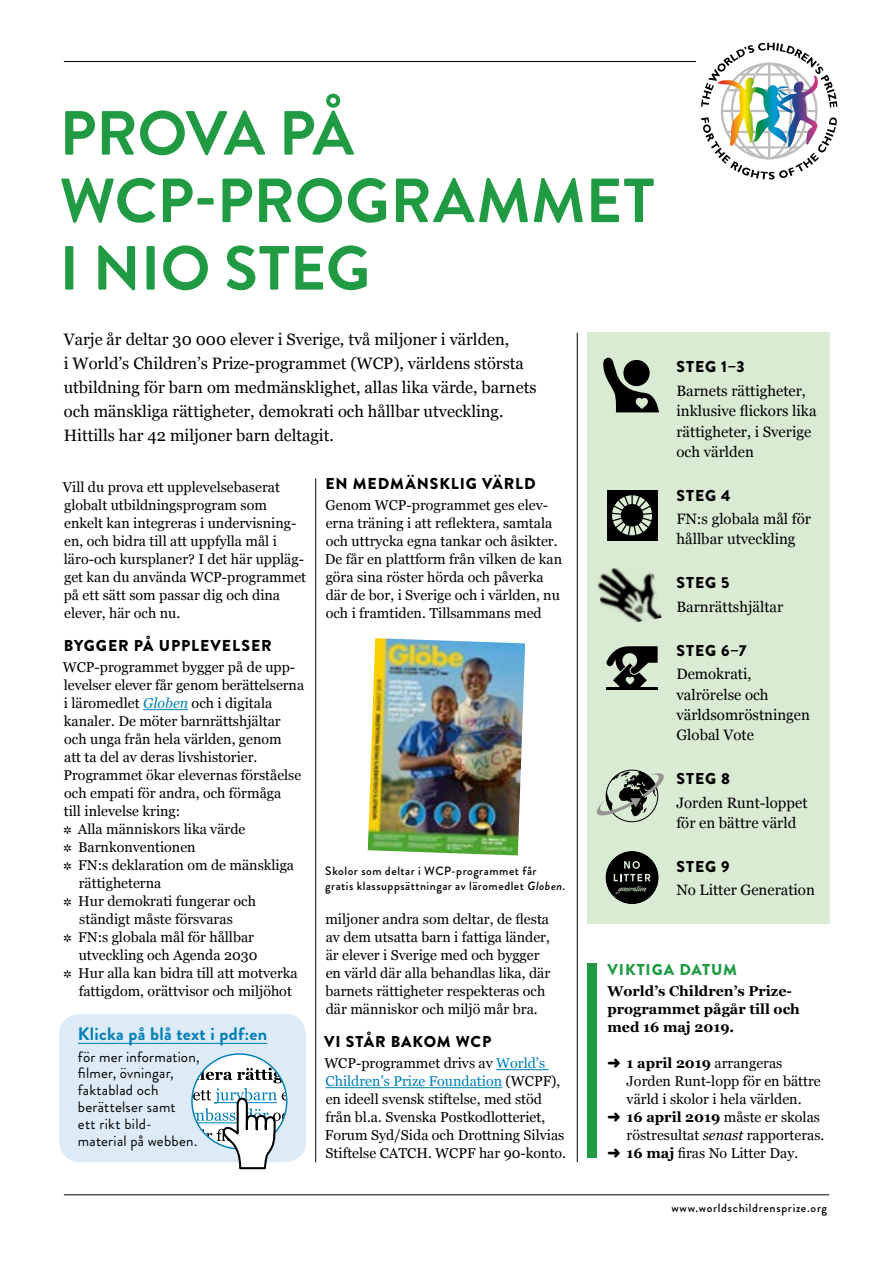
<style>
.page{position:relative;width:893px;height:1263px;background:#fff}
.page>*{position:absolute;margin:0;border:0;box-sizing:border-box;transform-origin:0 0}
.t1{font:700 62.25px/67.5px "Brandon Grotesque";color:#209b43}
.t2{font:700 18px "Brandon Grotesque";letter-spacing:.015em;color:#007eb7}
.t3{font:16.5px/24px "Georgia";color:#000}
.t4{font:900 15.75px "Brandon Grotesque";letter-spacing:.06em;color:#000}
.t5{font:900 15.75px "Brandon Grotesque";letter-spacing:.055em;color:#209b43}
.t6{font:15px/20.2px "Georgia";color:#000}
.t7{font:15px/16.8px "Brandon Grotesque";letter-spacing:.015em;color:#000}
.t8{font:14.25px/18px "Georgia";color:#000}
.t9{font:700 14.25px/18px "Georgia";color:#000}
.t10{font:500 12px/15px "Brandon Grotesque";letter-spacing:.045em;color:#000}
.t11{font:9.45px "Amorinda";letter-spacing:.005em;color:#fff}
.s1{font-style:italic;color:#007eb7}
.s2{font-style:italic}
.s3{color:#007eb7}
.s4{font-weight:400}
.s5{font-weight:700}
</style>
<div class="page">
<hr style="left:315px;top:478px;width:1px;height:684px;background:#000">
<hr style="left:577px;top:333px;width:1px;height:829px;background:#000">
<img style="left:368px;top:638px;width:157px;height:217px">
<div style="left:587px;top:333px;width:242px;height:591px;background:#daebd3"></div>
<div style="left:607px;top:490px;width:50px;height:50px;background:#000"></div>
<svg style="left:612px;top:495px;width:40px;height:40px"></svg>
<img style="left:597px;top:568px;width:64px;height:54px">
<hr style="left:606px;top:687px;width:52px;height:3px;background:#000">
<svg style="left:606px;top:646px;width:52px;height:41px"></svg>
<div style="left:605px;top:851px;width:54px;height:53px;background:#000;border-radius:50%"></div>
<svg style="left:614px;top:861px;width:36px;height:20px"></svg>
<svg style="left:596px;top:771px;width:68px;height:47px"></svg>
<svg style="left:603px;top:357px;width:56px;height:55px"></svg>
<hr style="left:143px;top:709px;width:45px;height:1px;background:#007eb7">
<hr style="left:496px;top:1069px;width:53px;height:1px;background:#007eb7">
<hr style="left:326px;top:1087px;width:176px;height:1px;background:#007eb7">
<div style="left:587px;top:963px;width:10px;height:195px;background:#209b43"></div>
<div style="left:59px;top:1014px;width:247px;height:148px;background:#dcebf6;border-radius:21px"></div>
<hr style="left:78px;top:1043px;width:189px;height:1px;background:#007eb7">
<div style="left:192px;top:1054px;width:95px;height:95px;background:#fff;border-radius:50%"></div>
<svg style="left:192px;top:1068px;width:95px;height:102px"></svg>
<hr style="left:64px;top:61px;width:765px;height:1px;background:#000">
<hr style="left:64px;top:1194px;width:765px;height:1px;background:#000">
<div style="left:696px;top:38px;width:146px;height:146px;background:#fff"></div>
<svg style="left:701px;top:43px;width:136px;height:136px"></svg>
<h1 class="t1" style="left:60px;top:100px;width:596px">PROVA PÅ<br>WCP-PROGRAMMET<br>I NIO STEG</h1>
<p class="t3" style="left:64px;top:327px;width:474px">Varje år deltar 30 000 elever i Sverige, två miljoner i världen,<br>i World’s Children’s Prize-programmet (WCP), världens största utbildning för barn om medmänsklighet, allas lika värde, barnets och mänskliga rättigheter, demokrati och hållbar utveckling.<br>Hittills har 42 miljoner barn deltagit.</p>
<p class="t8" style="left:63px;top:477px;width:245px">Vill du prova ett upplevelsebaserat globalt utbildningsprogram som enkelt kan integreras i undervisning&shy;en, och bidra till att uppfylla mål i läro-och kursplaner? I det här uppläg&shy;get kan du använda WCP-programmet på ett sätt som passar dig och dina elever, här och nu.</p>
<p class="t4" style="left:64px;top:634px;width:209px">BYGGER PÅ UPPLEVELSER</p>
<p class="t8" style="left:63px;top:657px;width:234px">WCP-programmet bygger på de upp-</p>
<p class="t8" style="left:64px;top:675px;width:242px">levelser elever får genom berättelserna</p>
<p class="t8" style="left:64px;top:693px;width:210px">i läromedlet <span class="s1">Globen</span> och i digitala</p>
<p class="t8" style="left:64px;top:711px;width:218px">kanaler. De möter barnrättshjältar</p>
<p class="t8" style="left:64px;top:729px;width:219px">och unga från hela världen, genom</p>
<p class="t8" style="left:64px;top:747px;width:195px">att ta del av deras livshistorier.</p>
<p class="t8" style="left:63px;top:765px;width:239px">Programmet ökar elevernas förståelse</p>
<p class="t8" style="left:64px;top:783px;width:219px">och empati för andra, och förmåga</p>
<p class="t8" style="left:64px;top:801px;width:118px">till inlevelse kring:</p>
<p class="t8" style="left:64px;top:819px;width:183px">✲ Alla människors lika värde</p>
<p class="t8" style="left:64px;top:837px;width:134px">✲ Barnkonventionen</p>
<p class="t8" style="left:64px;top:855px;width:232px">✲ FN:s deklaration om de mänskliga</p>
<p class="t8" style="left:79px;top:873px;width:84px">rättigheterna</p>
<p class="t8" style="left:64px;top:891px;width:194px">✲ Hur demokrati fungerar och</p>
<p class="t8" style="left:79px;top:909px;width:155px">ständigt måste försvaras</p>
<p class="t8" style="left:64px;top:927px;width:192px">✲ FN:s globala mål för hållbar</p>
<p class="t8" style="left:79px;top:945px;width:180px">utveckling och Agenda 2030</p>
<p class="t8" style="left:64px;top:963px;width:236px">✲ Hur alla kan bidra till att motverka</p>
<p class="t8" style="left:79px;top:981px;width:215px">fattigdom, orättvisor och miljöhot</p>
<p class="t2" style="left:78px;top:1021px;width:191px">Klicka på blå text i pdf:en</p>
<p class="t7" style="left:78px;top:1048px;width:123px">för mer information, filmer, övningar, faktablad och berättelser samt<br>ett rikt bild&shy;material på webben.</p>
<p class="t4" style="left:325px;top:472px;width:212px">EN MEDMÄNSKLIG VÄRLD</p>
<p class="t8" style="left:325px;top:495px;width:239px">Genom WCP-programmet ges elev&shy;erna träning i att reflektera, samtala och uttrycka egna tankar och åsikter.<br>De får en plattform från vilken de kan göra sina röster hörda och påverka där de bor, i Sverige och i världen, nu och i framtiden. Tillsammans med</p>
<p class="t10" style="left:325px;top:864px;width:242px">Skolor som deltar i WCP-programmet får gratis klassuppsättningar av läromedlet <span class="s2">Globen</span>.</p>
<p class="t8" style="left:325px;top:909px;width:226px">miljoner andra som deltar, de flesta av dem utsatta barn i fattiga länder, är elever i Sverige med och bygger en värld där alla behandlas lika, där barnets rättigheter respekteras och där människor och miljö mår bra.</p>
<p class="t4" style="left:324px;top:1030px;width:169px">VI STÅR BAKOM WCP</p>
<p class="t8" style="left:324px;top:1053px;width:243px">WCP-programmet drivs av <span class="s3">World’s Children’s Prize Foundation</span> (WCPF), en ideell svensk stiftelse, med stöd från bl.a. Svenska Postkodlotteriet, Forum Syd/Sida och Drottning Silvias Stiftelse CATCH. WCPF har 90-konto.</p>
<p class="t11" style="left:618px;top:883px;width:29px">generation</p>
<p class="t4" style="left:676px;top:356px;width:69px">STEG 1–3</p>
<p class="t6" style="left:676px;top:380px;width:142px">Barnets rättigheter, inklusive flickors lika rättigheter, i Sverige och världen</p>
<p class="t4" style="left:676px;top:484px;width:56px">STEG 4</p>
<p class="t6" style="left:676px;top:508px;width:136px">FN:s globala mål för hållbar utveckling</p>
<p class="t4" style="left:676px;top:572px;width:54px">STEG 5</p>
<p class="t6" style="left:676px;top:596px;width:108px">Barnrättshjältar</p>
<p class="t4" style="left:676px;top:639px;width:72px">STEG 6–7</p>
<p class="t6" style="left:676px;top:663px;width:135px">Demokrati, valrörelse och världsomröstningen<br>Global Vote</p>
<p class="t4" style="left:676px;top:767px;width:55px">STEG 8</p>
<p class="t6" style="left:676px;top:792px;width:133px">Jorden Runt-loppet för en bättre värld</p>
<p class="t4" style="left:676px;top:855px;width:55px">STEG 9</p>
<p class="t6" style="left:676px;top:879px;width:140px">No Litter Generation</p>
<p class="t5" style="left:608px;top:958px;width:131px">VIKTIGA DATUM</p>
<p class="t9" style="left:607px;top:981px;width:194px">World’s Children’s Prize&shy;programmet pågår till och med 16 maj 2019.</p>
<p class="t9" style="left:607px;top:1053px;width:176px">➜ 1 april 2019 <span class="s4">arrangeras</span></p>
<p class="t8" style="left:627px;top:1071px;width:196px">Jorden Runt-lopp för en bättre</p>
<p class="t8" style="left:627px;top:1089px;width:176px">värld i skolor i hela världen.</p>
<p class="t8" style="left:607px;top:1107px;width:214px">➜ <span class="s5">16 april 2019</span> måste er skolas</p>
<p class="t8" style="left:627px;top:1125px;width:199px">röstresultat <span class="s2">senast</span> rapporteras.</p>
<p class="t8" style="left:607px;top:1143px;width:192px">➜ <span class="s5">16 maj</span> firas No Litter Day.</p>
<p class="t10" style="left:671px;top:1201px;width:157px">www.worldschildrensprize.org</p>
</div>
